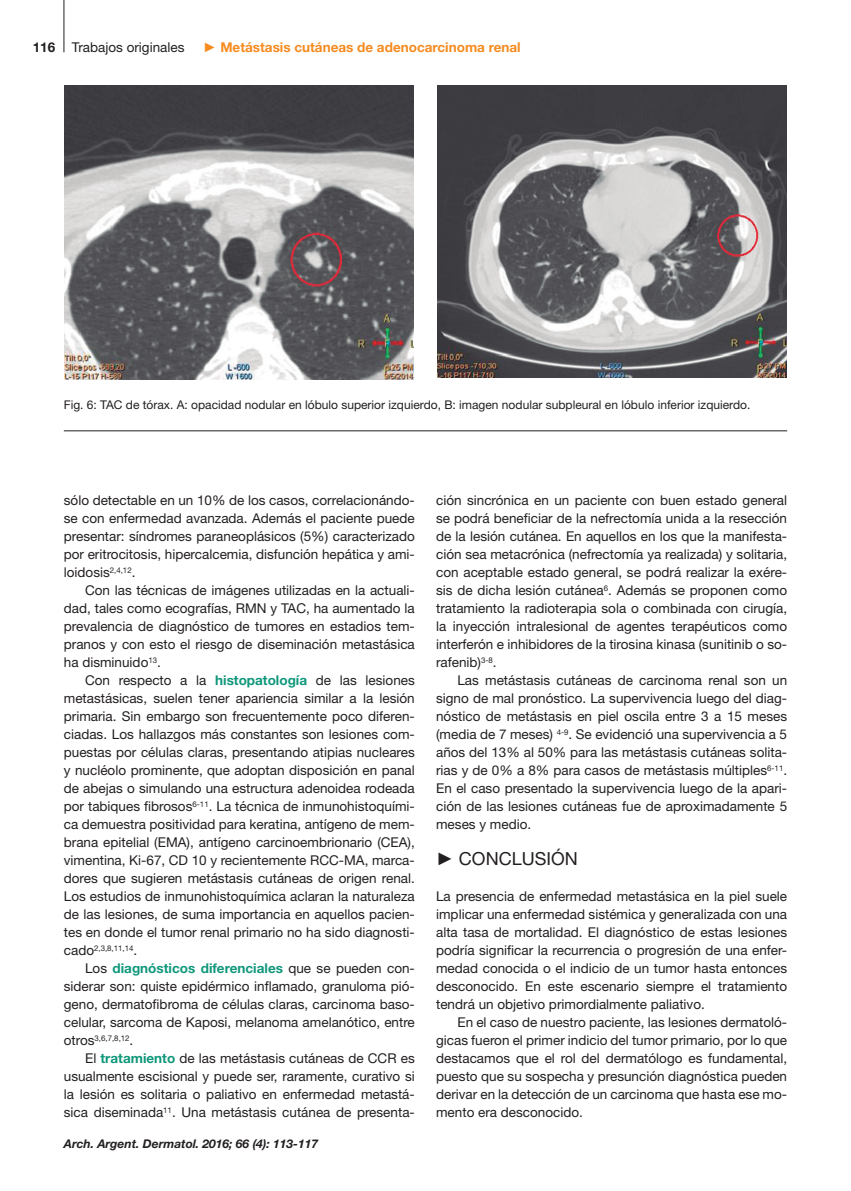
<style>
.page{position:relative;width:851px;height:1191px;background:#fff}
.page>*{position:absolute;margin:0;border:0;box-sizing:border-box;transform-origin:0 0}
.SUBTITULO_MAY{font:18px "Helvetica Neue LT Std";color:#231f20}
.TEXTO_CON_TAB{font:13.5px/18px "Helvetica Neue LT Std";color:#231f20;text-align:justify}
.t1{font:700 13.5px "Helvetica Neue LT Std";color:#f68b1f}
.EPIGRAFES{font:12px "Helvetica Neue LT Std";color:#231f20}
.t2{font:italic 700 12px "Helvetica Neue LT Std";color:#231f20}
.TEXTO_CON_TAB-2{font:7.8px "Helvetica Neue LT Std";color:#231f20}
.s1{font-weight:700}
.s2{font-family:"Arial";font-weight:400}
.s3{font-weight:700;color:#0f977a}
.s4{font-size:13.5px}
.s5{font-family:"Arial"}
</style>
<div class="page">
<hr style="left:64px;top:0;width:1px;height:52px;background:#231f20">
<img style="left:65px;top:85px;width:348px;height:295px">
<img style="left:437px;top:85px;width:348px;height:293px">
<hr style="left:64px;top:430px;width:723px;height:1px;background:#231f20">
<p class="TEXTO_CON_TAB" style="left:33px;top:38px;width:153px"><span class="s1">116</span> Trabajos originales</p>
<p class="t1" style="left:203px;top:39px;width:319px"><span class="s2">►</span> Metástasis cutáneas de adenocarcinoma renal</p>
<p class="EPIGRAFES" style="left:64px;top:398px;width:688px">Fig. 6: TAC de tórax. A: opacidad nodular en lóbulo superior izquierdo, B: imagen nodular subpleural en lóbulo inferior izquierdo.</p>
<p class="TEXTO_CON_TAB" style="left:64px;top:491px;width:352px">sólo detectable en un 10% de los casos, correlacionándo&shy;se con enfermedad avanzada. Además el paciente puede presentar: síndromes paraneoplásicos (5%) caracterizado por eritrocitosis, hipercalcemia, disfunción hepática y ami&shy;loidosis<sup>2,4,12</sup>.</p>
<p class="TEXTO_CON_TAB" style="left:64px;top:581px;width:352px;text-indent:21px">Con las técnicas de imágenes utilizadas en la actuali&shy;dad, tales como ecografías, RMN y TAC, ha aumentado la prevalencia de diagnóstico de tumores en estadios tem&shy;pranos y con esto el riesgo de diseminación metastásica ha disminuido<sup>13</sup>.</p>
<p class="TEXTO_CON_TAB" style="left:64px;top:671px;width:352px;text-indent:21px">Con respecto a la <span class="s3">histopatología</span> de las lesiones metastásicas, suelen tener apariencia similar a la lesión primaria. Sin embargo son frecuentemente poco diferen&shy;ciadas. Los hallazgos más constantes son lesiones com&shy;puestas por células claras, presentando atipias nucleares y nucléolo prominente, que adoptan disposición en panal de abejas o simulando una estructura adenoidea rodeada por tabiques fibrosos<sup>6-11</sup>. La técnica de inmunohistoquími&shy;ca demuestra positividad para keratina, antígeno de mem&shy;brana epitelial (EMA), antígeno carcinoembrionario (CEA), vimentina, Ki-67, CD 10 y recientemente RCC-MA, marca&shy;dores que sugieren metástasis cutáneas de origen renal.<br>Los estudios de inmunohistoquímica aclaran la naturaleza de las lesiones, de suma importancia en aquellos pacien&shy;tes en donde el tumor renal primario no ha sido diagnosti-</p>
<p class="TEXTO_CON_TAB-2" style="left:64px;top:943px;width:75px"><span class="s4">cado</span>2,3,8,11,14<span class="s4">.</span></p>
<p class="TEXTO_CON_TAB" style="left:64px;top:959px;width:352px;text-indent:21px">Los <span class="s3">diagnósticos diferenciales</span> que se pueden con&shy;siderar son: quiste epidérmico inflamado, granuloma pió&shy;geno, dermatofibroma de células claras, carcinoma baso&shy;celular, sarcoma de Kaposi, melanoma amelanótico, entre</p>
<p class="TEXTO_CON_TAB-2" style="left:64px;top:1033px;width:71px"><span class="s4">otros</span>3,6,7,8,12<span class="s4">.</span></p>
<p class="TEXTO_CON_TAB" style="left:64px;top:1049px;width:352px;text-indent:21px">El <span class="s3">tratamiento</span> de las metástasis cutáneas de CCR es usualmente escisional y puede ser, raramente, curativo si la lesión es solitaria o paliativo en enfermedad metastá&shy;sica diseminada<sup>11</sup>. Una metástasis cutánea de presenta-</p>
<p class="t2" style="left:64px;top:1136px;width:256px">Arch. Argent. Dermatol. 2016; 66 (4): 113-117</p>
<p class="TEXTO_CON_TAB" style="left:436px;top:491px;width:352px">ción sincrónica en un paciente con buen estado general se podrá beneficiar de la nefrectomía unida a la resección de la lesión cutánea. En aquellos en los que la manifesta&shy;ción sea metacrónica (nefrectomía ya realizada) y solitaria, con aceptable estado general, se podrá realizar la exére&shy;sis de dicha lesión cutánea<sup>6</sup>. Además se proponen como tratamiento la radioterapia sola o combinada con cirugía, la inyección intralesional de agentes terapéuticos como interferón e inhibidores de la tirosina kinasa (sunitinib o so&shy;rafenib)<sup>3-8</sup>.</p>
<p class="TEXTO_CON_TAB" style="left:436px;top:671px;width:352px;text-indent:21px">Las metástasis cutáneas de carcinoma renal son un signo de mal pronóstico. La supervivencia luego del diag&shy;nóstico de metástasis en piel oscila entre 3 a 15 meses (media de 7 meses) <sup>4-9</sup>. Se evidenció una supervivencia a 5 años del 13% al 50% para las metástasis cutáneas solita&shy;rias y de 0% a 8% para casos de metástasis múltiples<sup>6-11</sup>.<br>En el caso presentado la supervivencia luego de la apari&shy;ción de las lesiones cutáneas fue de aproximadamente 5 meses y medio.</p>
<p class="SUBTITULO_MAY" style="left:436px;top:848px;width:143px"><span class="s5">►</span> CONCLUSIÓN</p>
<p class="TEXTO_CON_TAB" style="left:436px;top:887px;width:352px">La presencia de enfermedad metastásica en la piel suele implicar una enfermedad sistémica y generalizada con una alta tasa de mortalidad. El diagnóstico de estas lesiones podría significar la recurrencia o progresión de una enfer&shy;medad conocida o el indicio de un tumor hasta entonces desconocido. En este escenario siempre el tratamiento tendrá un objetivo primordialmente paliativo.</p>
<p class="TEXTO_CON_TAB" style="left:436px;top:1013px;width:352px;text-indent:21px">En el caso de nuestro paciente, las lesiones dermatoló&shy;gicas fueron el primer indicio del tumor primario, por lo que destacamos que el rol del dermatólogo es fundamental, puesto que su sospecha y presunción diagnóstica pueden derivar en la detección de un carcinoma que hasta ese mo&shy;mento era desconocido.</p>
</div>
